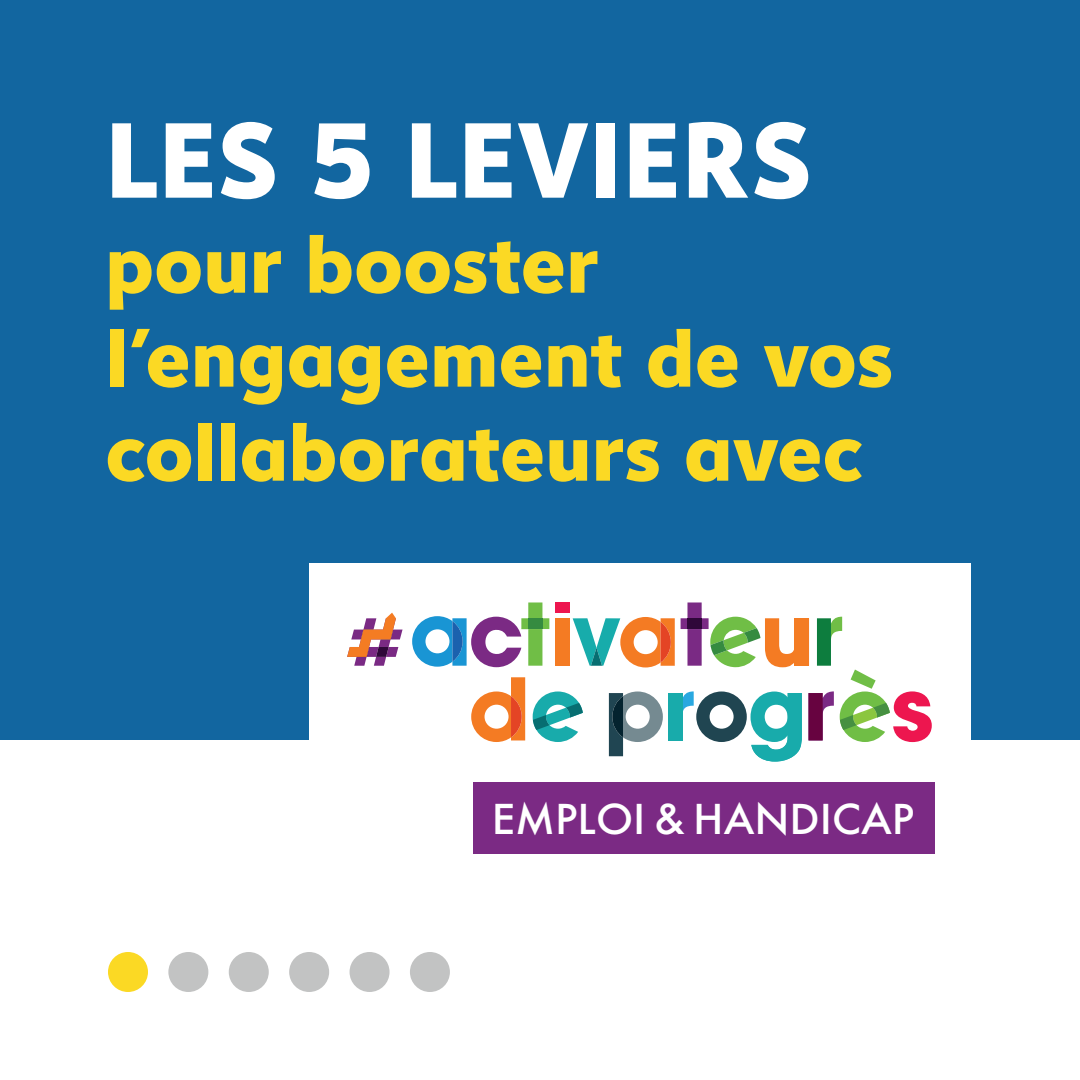
<style>
.page{position:relative;width:1080px;height:1080px;background:#fff}
.page>*{position:absolute;margin:0;border:0;box-sizing:border-box;transform-origin:0 0}
.t1{font:800 110px "Instant 5";letter-spacing:.02em;color:#fff}
.t2{font:800 81px/94px "Instant 5";letter-spacing:.01em;color:#fbd924}
.t3{font:500 40px "Futura";color:#fff;scale:1.04 1}
</style>
<div class="page">
<div style="left:0;top:0;width:1080px;height:740px;background:#1266a0"></div>
<div style="left:309px;top:563px;width:662px;height:246px;background:#fff"></div>
<svg style="left:412px;top:602px;width:520px;height:160px"></svg>
<svg style="left:347px;top:613px;width:56px;height:53px"></svg>
<div style="left:473px;top:783px;width:462px;height:71px;background:#7b2a84"></div>
<div style="left:410px;top:952px;width:40px;height:40px;background:#c2c3c3;border-radius:50%"></div>
<div style="left:350px;top:952px;width:40px;height:40px;background:#c2c3c3;border-radius:50%"></div>
<div style="left:289px;top:952px;width:40px;height:40px;background:#c2c3c3;border-radius:50%"></div>
<div style="left:229px;top:952px;width:40px;height:40px;background:#c2c3c3;border-radius:50%"></div>
<div style="left:168px;top:952px;width:40px;height:40px;background:#c2c3c3;border-radius:50%"></div>
<div style="left:108px;top:952px;width:40px;height:40px;background:#fbd924;border-radius:50%"></div>
<h1 class="t1" style="left:106px;top:82px;width:707px">LES 5 LEVIERS</h1>
<p class="t2" style="left:106px;top:217px;width:788px">pour booster l’engagement de vos collaborateurs avec</p>
<p class="t3" style="left:492px;top:792px;width:408px">EMPLOI &amp; HANDICAP</p>
</div>
